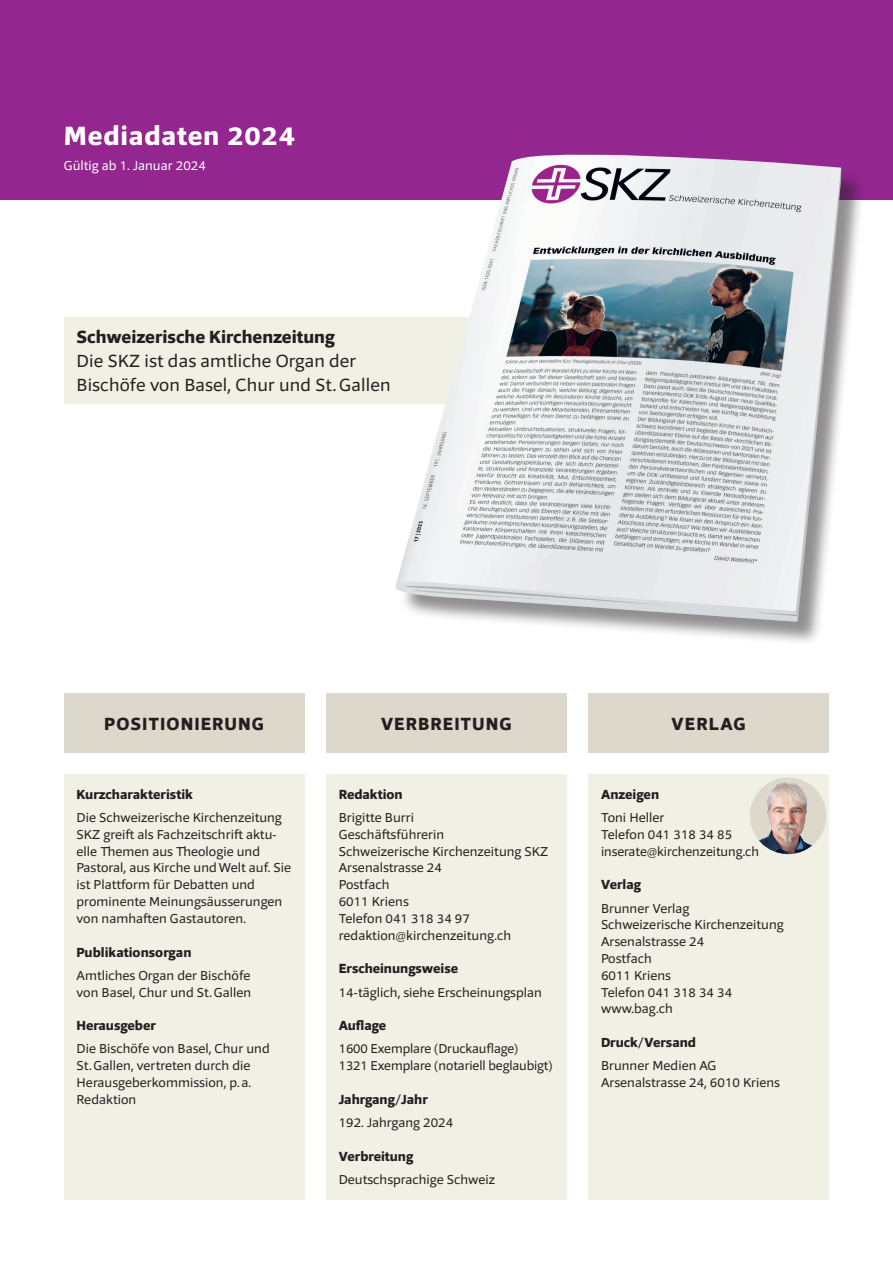
<style>
.page{position:relative;width:893px;height:1263px;background:#fff}
.page>*{position:absolute;margin:0;border:0;box-sizing:border-box;transform-origin:0 0}
.t1{font:800 27px "Foro Sans";letter-spacing:.03em;color:#fff}
.t2{font:18px/24px "Foro Sans";letter-spacing:.01em;color:#231f20}
.t3{font:800 18px "Foro Sans";color:#231f20}
.t4{font:800 18px "Foro Sans";letter-spacing:.06em;color:#231f20}
.t5{font:800 18px "Foro Sans";letter-spacing:.04em;color:#231f20}
.t6{font:800 13.5px "Foro Sans";color:#231f20}
.t7{font:13.2px/16.8px "Foro Sans";letter-spacing:.005em;color:#231f20}
.t8{font:13.2px "Foro Sans";letter-spacing:.005em;color:#fff}
</style>
<div class="page">
<div style="left:0;top:0;width:893px;height:200px;background:#93268f"></div>
<div style="left:64px;top:317px;width:416px;height:87px;background:#f1f0e4"></div>
<div style="left:64px;top:693px;width:241px;height:60px;background:#dcd8cb"></div>
<div style="left:326px;top:693px;width:241px;height:60px;background:#dcd8cb"></div>
<div style="left:588px;top:693px;width:241px;height:60px;background:#dcd8cb"></div>
<div style="left:64px;top:774px;width:241px;height:425px;background:#f1f0e4"></div>
<div style="left:326px;top:774px;width:241px;height:425px;background:#f1f0e4"></div>
<div style="left:588px;top:774px;width:241px;height:425px;background:#f1f0e4"></div>
<img style="left:750px;top:777px;width:76px;height:77px;border-radius:38px">
<img style="left:395px;top:154px;width:461px;height:488px">
<h1 class="t1" style="left:64px;top:118px;width:233px">Mediadaten 2024</h1>
<p class="t8" style="left:64px;top:157px;width:144px">Gültig ab 1. Januar 2024</p>
<h2 class="t3" style="left:77px;top:325px;width:260px">Schweizerische Kirchenzeitung</h2>
<h2 class="t2" style="left:77px;top:348px;width:316px">Die SKZ ist das amtliche Organ der<br>Bischöfe von Basel, Chur und St.Gallen</h2>
<h2 class="t4" style="left:104px;top:712px;width:161px">POSITIONIERUNG</h2>
<h2 class="t4" style="left:381px;top:712px;width:132px">VERBREITUNG</h2>
<h2 class="t5" style="left:672px;top:712px;width:76px">VERLAG</h2>
<p class="t6" style="left:77px;top:785px;width:118px">Kurzcharakteristik</p>
<p class="t7" style="left:77px;top:809px;width:216px">Die Schweizerische Kirchenzeitung SKZ greift als Fachzeitschrift aktu&shy;elle Themen aus Theologie und Pastoral, aus Kirche und Welt auf. Sie ist Plattform für Debatten und prominente Meinungsäusserungen von namhaften Gastautoren.</p>
<p class="t6" style="left:77px;top:943px;width:116px">Publikationsorgan</p>
<p class="t7" style="left:77px;top:967px;width:176px">Amtliches Organ der Bischöfe von Basel, Chur und St.Gallen</p>
<p class="t6" style="left:77px;top:1017px;width:81px">Herausgeber</p>
<p class="t7" style="left:77px;top:1040px;width:195px">Die Bischöfe von Basel, Chur und<br>St.Gallen, vertreten durch die<br>Herausgeberkommission, p. a.<br>Redaktion</p>
<p class="t6" style="left:339px;top:785px;width:65px">Redaktion</p>
<p class="t7" style="left:339px;top:809px;width:211px">Brigitte Burri<br>Geschäftsführerin<br>Schweizerische Kirchenzeitung SKZ<br>Arsenalstrasse 24<br>Postfach<br>6011 Kriens<br>Telefon 041 318 34 97 redaktion@kirchenzeitung.ch</p>
<p class="t6" style="left:339px;top:960px;width:121px">Erscheinungsweise</p>
<p class="t7" style="left:339px;top:983px;width:205px">14-täglich, siehe Erscheinungsplan</p>
<p class="t6" style="left:339px;top:1017px;width:49px">Auflage</p>
<p class="t7" style="left:339px;top:1040px;width:215px">1600 Exemplare (Druckauflage)<br>1321 Exemplare (notariell beglaubigt)</p>
<p class="t6" style="left:339px;top:1090px;width:91px">Jahrgang/Jahr</p>
<p class="t7" style="left:339px;top:1114px;width:116px">192. Jahrgang 2024</p>
<p class="t6" style="left:339px;top:1147px;width:76px">Verbreitung</p>
<p class="t7" style="left:339px;top:1171px;width:158px">Deutschsprachige Schweiz</p>
<p class="t6" style="left:601px;top:785px;width:60px">Anzeigen</p>
<p class="t7" style="left:601px;top:809px;width:159px">Toni Heller<br>Telefon 041 318 34 85 inserate@kirchenzeitung.ch</p>
<p class="t6" style="left:601px;top:876px;width:41px">Verlag</p>
<p class="t7" style="left:601px;top:899px;width:184px">Brunner Verlag<br>Schweizerische Kirchenzeitung<br>Arsenalstrasse 24<br>Postfach<br>6011 Kriens<br>Telefon 041 318 34 34 www.bag.ch</p>
<p class="t6" style="left:601px;top:1034px;width:97px">Druck/Versand</p>
<p class="t7" style="left:601px;top:1057px;width:180px">Brunner Medien AG<br>Arsenalstrasse 24, 6010 Kriens</p>
</div>
